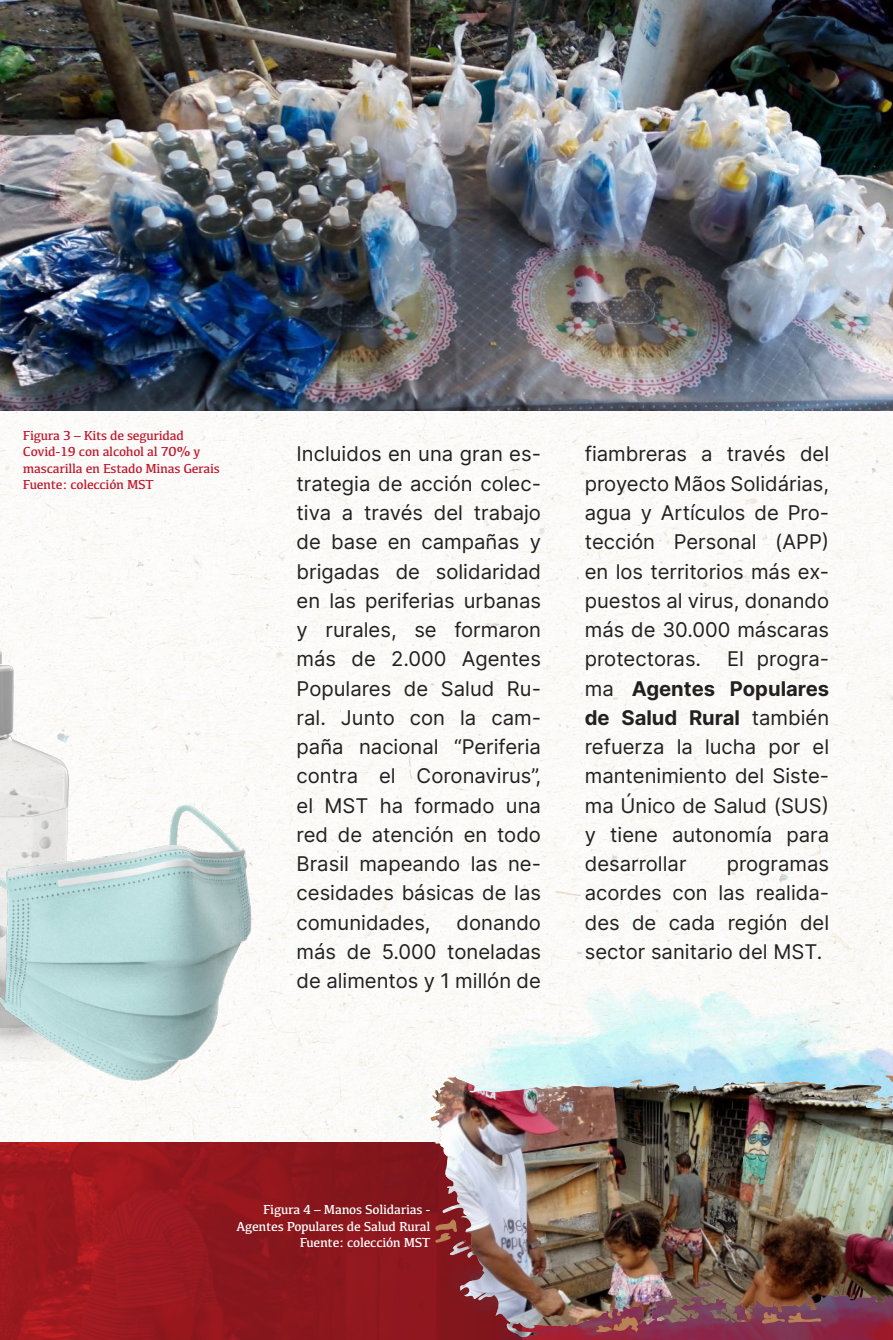
<style>
.page{position:relative;width:893px;height:1340px;background:#fff}
.page>*{position:absolute;margin:0;border:0;box-sizing:border-box;transform-origin:0 0}
.t1{font:20.25px/29.2px "Inter";color:#231f20;text-align:justify}
.t2{font:13.5px/16.2px "Kefa";letter-spacing:-.02em;color:#bf182e}
.t3{font:13.5px/16.2px "Kefa";letter-spacing:-.02em;color:#fff;text-align:right}
.s1{font-weight:700}
</style>
<div class="page">
<img style="left:0;top:411px;width:893px;height:731px">
<img style="left:0;top:511px;width:251px;height:284px">
<img style="left:0;top:795px;width:419px;height:345px">
<img style="left:386px;top:861px;width:507px;height:281px">
<img style="left:0;top:1142px;width:430px;height:197px">
<img style="left:430px;top:1073px;width:463px;height:266px">
<img style="left:436px;top:1078px;width:50px;height:220px">
<svg style="left:885px;top:1075px;width:8px;height:9px"></svg>
<svg style="left:762px;top:1310px;width:59px;height:13px"></svg>
<svg style="left:435px;top:1218px;width:22px;height:24px"></svg>
<svg style="left:596px;top:1315px;width:43px;height:17px"></svg>
<img style="left:0;top:0;width:893px;height:411px">
<p class="t2" style="left:23px;top:427px;width:199px">Figura 3 – Kits de seguridad<br>Covid-19 con alcohol al 70% y mascarilla en Estado Minas Gerais</p>
<p class="t2" style="left:23px;top:476px;width:132px">Fuente: colección MST</p>
<p class="t1" style="left:297px;top:439px;width:246px">Incluidos en una gran es&shy;trategia de acción colec&shy;tiva a través del trabajo de base en campañas y brigadas de solidaridad en las periferias urbanas y rurales, se formaron más de 2.000 Agentes Populares de Salud Ru&shy;ral. Junto con la cam&shy;paña nacional “Periferia contra el Coronavirus”, el MST ha formado una red de atención en todo Brasil mapeando las ne&shy;cesidades básicas de las comunidades,</p>
<p class="t1" style="left:297px;top:907px;width:246px;text-indent:160px">donando más de 5.000 toneladas de alimentos y 1 millón de</p>
<p class="t1" style="left:585px;top:439px;width:246px">fiambreras a través del proyecto Mãos Solidárias, agua y Artículos de Pro&shy;tección Personal (APP) en los territorios más ex&shy;puestos al virus, donando más de 30.000 máscaras protectoras.</p>
<p class="t1" style="left:585px;top:644px;width:246px;text-indent:142px">El progra&shy;ma <span class="s1">Agentes Populares de Salud Rural</span> también refuerza la lucha por el mantenimiento del Siste&shy;ma Único de Salud (SUS) y tiene autonomía para desarrollar</p>
<p class="t1" style="left:585px;top:848px;width:246px;text-indent:142px">programas acordes con las realida&shy;des de cada región del sector sanitario del MST.</p>
<p class="t3" style="left:236px;top:1201px;width:196px">Figura 4 – Manos Solidarias -<br>Agentes Populares de Salud Rural</p>
<p class="t3" style="left:300px;top:1233px;width:132px">Fuente: colección MST</p>
</div>
